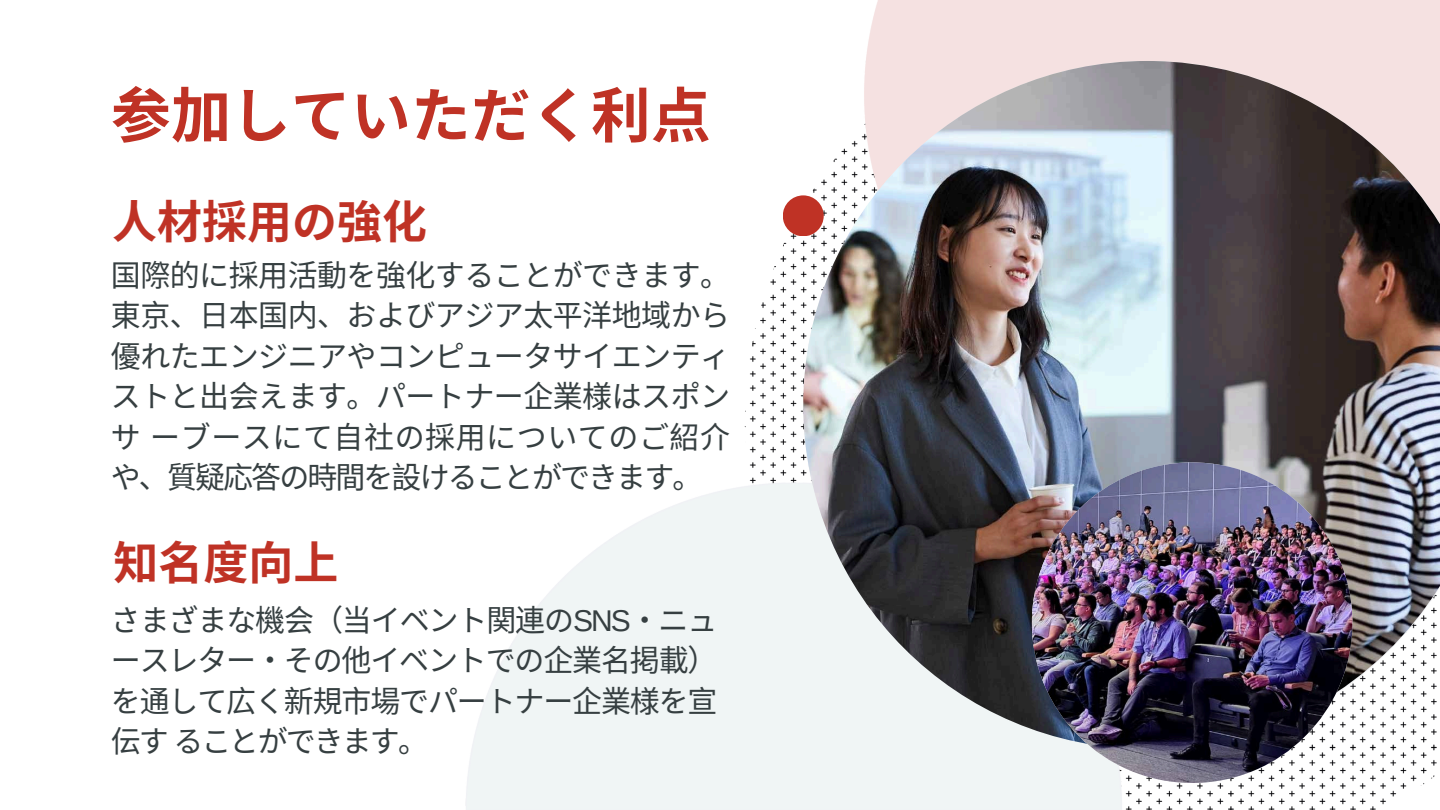
<style>
.page{position:relative;width:1440px;height:810px;background:#fff}
.page>*{position:absolute;margin:0;border:0;box-sizing:border-box;transform-origin:0 0}
.t1{font:700 60px "Noto Sans CJ Ksc";color:#bf3225}
.t2{font:700 45px "Noto Sans CJ Ksc";color:#bf3225}
.t3{font:30px/40.5px "Noto Sans CJ Ksc";letter-spacing:-.04em;color:#363f41;text-align:justify}
.s1{font-family:"Arimo"}
</style>
<div class="page">
<img style="left:465px;top:0;width:975px;height:810px">
<img style="left:803px;top:61px;width:637px;height:688px">
<div style="left:783px;top:195px;width:41px;height:41px;background:#bf3225;border-radius:50%"></div>
<img style="left:1032px;top:462px;width:320px;height:321px;border-radius:50%">
<h1 class="t1" style="left:111px;top:68px;width:601px">参加していただく利点</h1>
<p class="t2" style="left:112px;top:185px;width:316px">人材採用の強化</p>
<h3 class="t3" style="left:111px;top:253px;width:621px">国際的に採用活動を強化することができます。東京、日本国内、およびアジア太平洋地域から優れたエンジニアやコンピュータサイエンティストと出会えます。パートナー企業様はスポンサーブースにて自社の採用についてのご紹介や、質疑応答の時間を設けることができます。</h3>
<h2 class="t2" style="left:114px;top:527px;width:226px">知名度向上</h2>
<h2 class="t3" style="left:111px;top:598px;width:608px">さまざまな機会（当イベント関連の<span class="s1">SNS</span>・ニュースレター・その他イベントでの企業名掲載）を通して広く新規市場でパートナー企業様を宣伝することができます。</h2>
</div>
